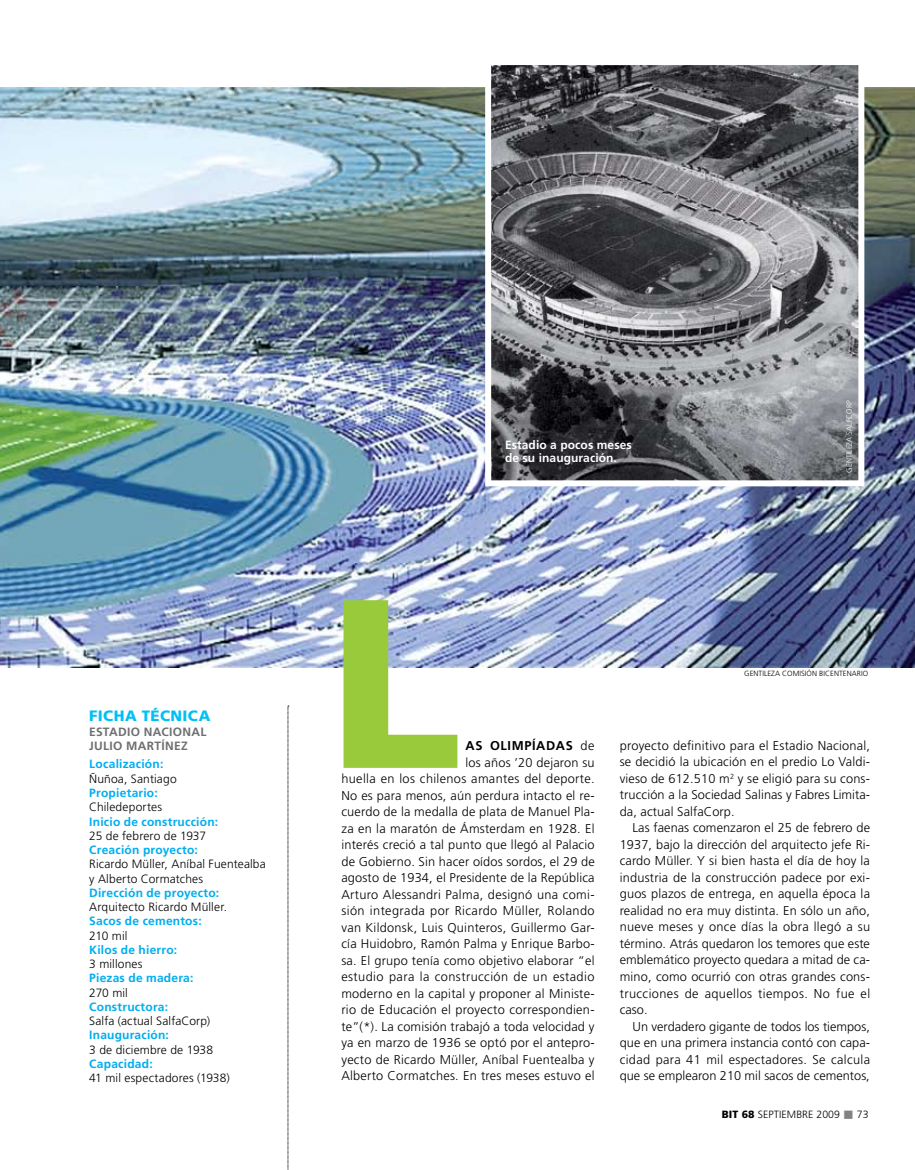
<style>
.page{position:relative;width:915px;height:1170px;background:#fff}
.page>*{position:absolute;margin:0;border:0;box-sizing:border-box;transform-origin:0 0}
.t1{font:900 240px "Frutiger";color:#99ca3c}
.t2{font:900 15px "Frutiger";letter-spacing:.025em;color:#00c0f3}
.t3{font:300 12.75px/16.5px "Frutiger";letter-spacing:.015em;color:#000;text-align:justify}
.t4{font:300 12px/14.2px "Frutiger";letter-spacing:.015em;color:#000}
.t5{font:700 12px "Frutiger";letter-spacing:.02em;color:#00adef}
.t6{font:700 12px/13.5px "Frutiger";letter-spacing:.005em;color:#fff}
.t7{font:700 12px/14.2px "Frutiger";letter-spacing:.03em;color:#6d6f71}
.t8{font:300 10.5px "Frutiger";letter-spacing:.005em;color:#000}
.t9{font:300 7.5px "Frutiger";letter-spacing:.005em;color:#000}
.t10{font:300 7.5px "Frutiger";letter-spacing:.005em;color:#fff}
.s1{font-weight:700}
.s2{font-weight:900}
.s3{color:#808284}
</style>
<div class="page">
<img style="left:0;top:88px;width:914px;height:579px">
<svg style="left:287px;top:705px;width:2px;height:465px"></svg>
<img style="left:492px;top:66px;width:365px;height:413px">
<div style="left:485px;top:59px;width:379px;height:427px;border:6px solid #fff"></div>
<p class="t2" style="left:89px;top:707px;width:123px">FICHA TÉCNICA</p>
<p class="t7" style="left:89px;top:724px;width:119px">Estadio Nacional<br>Julio Martínez</p>
<p class="t5" style="left:89px;top:757px;width:76px">Localización:</p>
<p class="t4" style="left:89px;top:771px;width:89px">Ñuñoa, Santiago</p>
<p class="t5" style="left:89px;top:785px;width:70px">Propietario:</p>
<p class="t4" style="left:89px;top:799px;width:74px">Chiledeportes</p>
<p class="t5" style="left:89px;top:814px;width:130px">Inicio de construcción:</p>
<p class="t4" style="left:89px;top:828px;width:118px">25 de febrero de 1937</p>
<p class="t5" style="left:89px;top:842px;width:110px">Creación proyecto:</p>
<p class="t4" style="left:89px;top:856px;width:178px">Ricardo M üller, Aníbal Fuentealba y Alberto Cormatches</p>
<p class="t5" style="left:89px;top:885px;width:131px">Dirección de proyecto:</p>
<p class="t4" style="left:89px;top:899px;width:139px">Arquitecto Ricardo M üller.</p>
<p class="t5" style="left:89px;top:914px;width:114px">Sacos de cementos:</p>
<p class="t4" style="left:89px;top:928px;width:40px">210 mil</p>
<p class="t5" style="left:89px;top:942px;width:89px">Kilos de hierro:</p>
<p class="t4" style="left:89px;top:956px;width:55px">3 millones</p>
<p class="t5" style="left:89px;top:971px;width:106px">Piezas de madera:</p>
<p class="t4" style="left:89px;top:985px;width:40px">270 mil</p>
<p class="t5" style="left:89px;top:999px;width:80px">Constructora:</p>
<p class="t4" style="left:89px;top:1013px;width:122px">Salfa (actual SalfaCorp)</p>
<p class="t5" style="left:89px;top:1028px;width:81px">Inauguración:</p>
<p class="t4" style="left:89px;top:1042px;width:125px">3 de diciembre de 1938</p>
<p class="t5" style="left:89px;top:1056px;width:65px">Capacidad:</p>
<p class="t4" style="left:89px;top:1070px;width:142px">41 mil espectadores (1938)</p>
<p class="t6" style="left:505px;top:438px;width:128px">Estadio a pocos meses de su inauguración.</p>
<p class="t10" style="left:844px;top:472px;width:73px;rotate:-90deg">Gentileza Salfcorp</p>
<h1 class="t1" style="left:328px;top:538px;width:135px">L</h1>
<p class="t3" style="left:341px;top:737px;width:255px;text-align:right"><span class="s1">as Olimpíadas</span> de<br>los años ’20 dejaron su<br>huella en los chilenos amantes del deporte.<br>No es para menos, aún perdura intacto el re&shy;cuerdo de la medalla de plata de Manuel Pla&shy;za en la maratón de Ámsterdam en 1928. El interés creció a tal punto que llegó al Palacio de Gobierno. Sin hacer oídos sordos, el 29 de agosto de 1934, el Presidente de la República Arturo Alessandri Palma, designó una comi&shy;sión integrada por Ricardo M üller, Rolando van Kildonsk, Luis Quinteros, Guillermo Gar&shy;cía Huidobro, Ramón Palma y Enrique Barbo&shy;sa. El grupo tenía como objetivo elaborar “el estudio para la construcción de un estadio moderno en la capital y proponer al M iniste&shy;rio de Educación el proyecto correspondien&shy;te”(*). La comisión trabajó a toda velocidad y ya en marzo de 1936 se optó por el antepro&shy;yecto de Ricardo M üller, Aníbal Fuentealba y Alberto C ormatches. En tres meses estuvo el</p>
<p class="t9" style="left:744px;top:668px;width:125px">Gentileza comisión bicentenario</p>
<p class="t3" style="left:619px;top:737px;width:252px">proyecto definitivo para el Estadio Nacional, se decidió la ubicación en el predio Lo Valdi&shy;vieso de 612.510 m<sup>2</sup> y se eligió para su cons&shy;trucción a la Sociedad Salinas y Fabres Limita&shy;da, actual SalfaCorp.</p>
<p class="t3" style="left:619px;top:819px;width:252px;text-indent:13px">Las faenas comenzaron el 25 de febrero de 1937, bajo la dirección del arquitecto jefe Ri&shy;cardo M üller. Y si bien hasta el día de hoy la industria de la construcción padece por exi&shy;guos plazos de entrega, en aquella época la realidad no era muy distinta. En sólo un año, nueve meses y once días la obra llegó a su término. Atrás quedaron los temores que este emblemático proyecto quedara a mitad de ca&shy;mino, como ocurrió con otras grandes cons&shy;trucciones de aquellos tiempos. No fue el caso.</p>
<p class="t3" style="left:619px;top:1017px;width:252px;text-indent:13px">Un verdadero gigante de todos los tiempos, que en una primera instancia contó con capa&shy;cidad para 41 mil espectadores. Se calcula que se emplearon 210 mil sacos de cementos,</p>
<p class="t8" style="left:721px;top:1108px;width:148px"><span class="s2">BIT 68</span> septiembre 2009 <span class="s3">■</span> 73</p>
</div>
